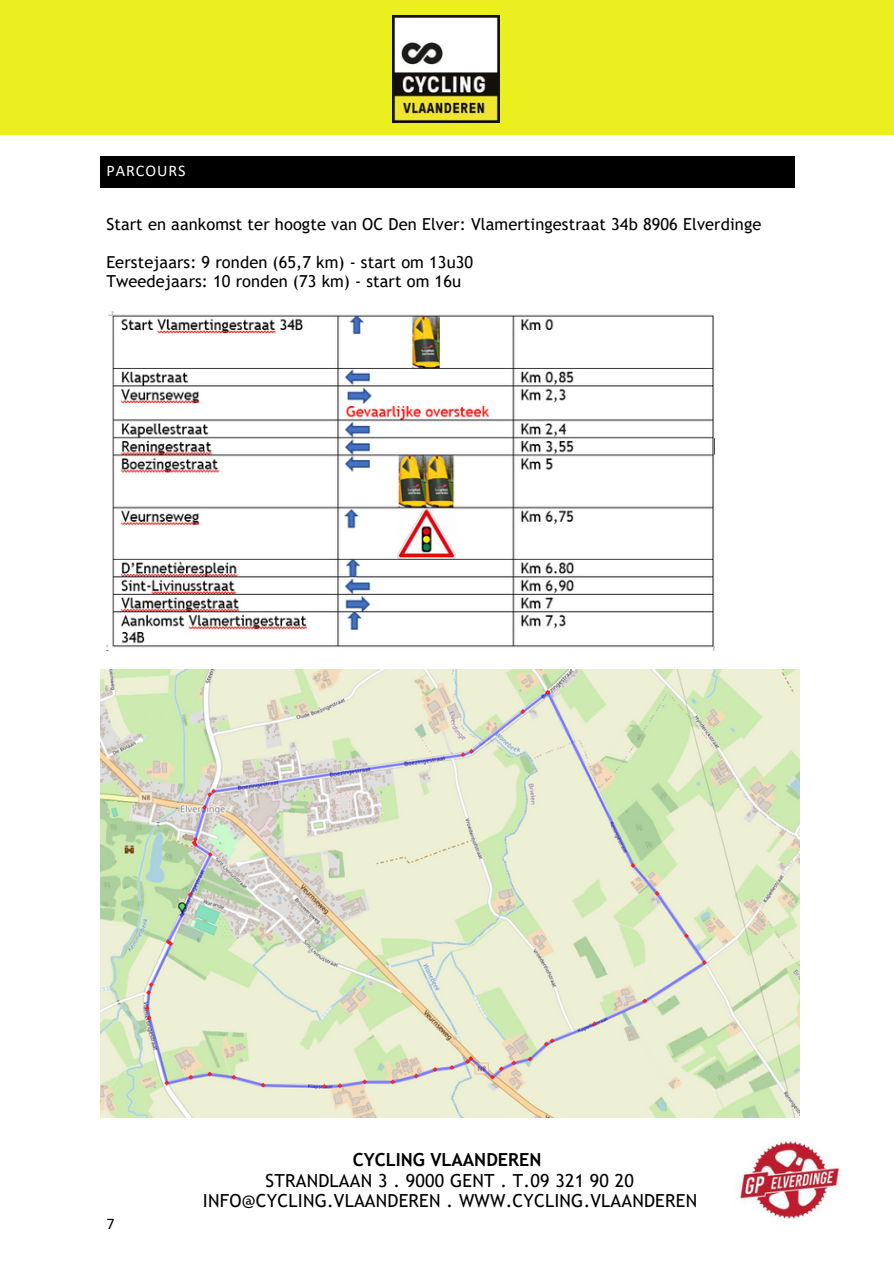
<style>
.page{position:relative;width:894px;height:1264px;background:#fff}
.page>*{position:absolute;margin:0;border:0;box-sizing:border-box;transform-origin:0 0}
.t1{font:18px/20.2px "Trebuchet MS";letter-spacing:.01em;color:#000;text-align:center}
.t2{font:700 18px "Trebuchet MS";color:#000}
.t3{font:16.5px/19.2px "Trebuchet MS";letter-spacing:.005em;color:#000}
.t4{font:16.2px "Calibri";letter-spacing:.06em;color:#fff}
.t5{font:16.2px "Calibri";color:#000}
</style>
<div class="page">
<div style="left:0;top:0;width:892px;height:134px;background:#ebef20"></div>
<img style="left:392px;top:15px;width:107px;height:107px">
<img style="left:726px;top:1117px;width:114px;height:102px">
<div style="left:105px;top:160px;width:684px;height:24px;background:#000"></div>
<svg style="left:100px;top:156px;width:5px;height:4px"></svg>
<hr style="left:105px;top:156px;width:684px;height:4px;background:#000">
<svg style="left:789px;top:156px;width:5px;height:4px"></svg>
<svg style="left:100px;top:184px;width:5px;height:4px"></svg>
<hr style="left:105px;top:184px;width:684px;height:4px;background:#000">
<svg style="left:789px;top:184px;width:5px;height:4px"></svg>
<div style="left:100px;top:160px;width:5px;height:24px;background:#000"></div>
<div style="left:789px;top:160px;width:5px;height:24px;background:#000"></div>
<img style="left:100px;top:670px;width:699px;height:447px">
<img style="left:106px;top:311px;width:608px;height:340px">
<p class="t4" style="left:106px;top:164px;width:81px">PARCOURS</p>
<p class="t3" style="left:106px;top:214px;width:656px">Start en aankomst ter hoogte van OC Den Elver: Vlamertingestraat 34b 8906 Elverdinge</p>
<p class="t3" style="left:106px;top:253px;width:368px">Eerstejaars: 9 ronden (65,7 km) - start om 13u30<br>Tweedejaars: 10 ronden (73 km) - start om 16u</p>
<p class="t5" style="left:106px;top:1216px;width:10px">7</p>
<p class="t2" style="left:353px;top:1149px;width:190px">CYCLING VLAANDEREN</p>
<p class="t1" style="left:203px;top:1170px;width:495px">STRANDLAAN 3 . 9000 GENT . T.09 321 90 20<br>INFO@CYCLING.VLAANDEREN . WWW.CYCLING.VLAANDEREN</p>
</div>
